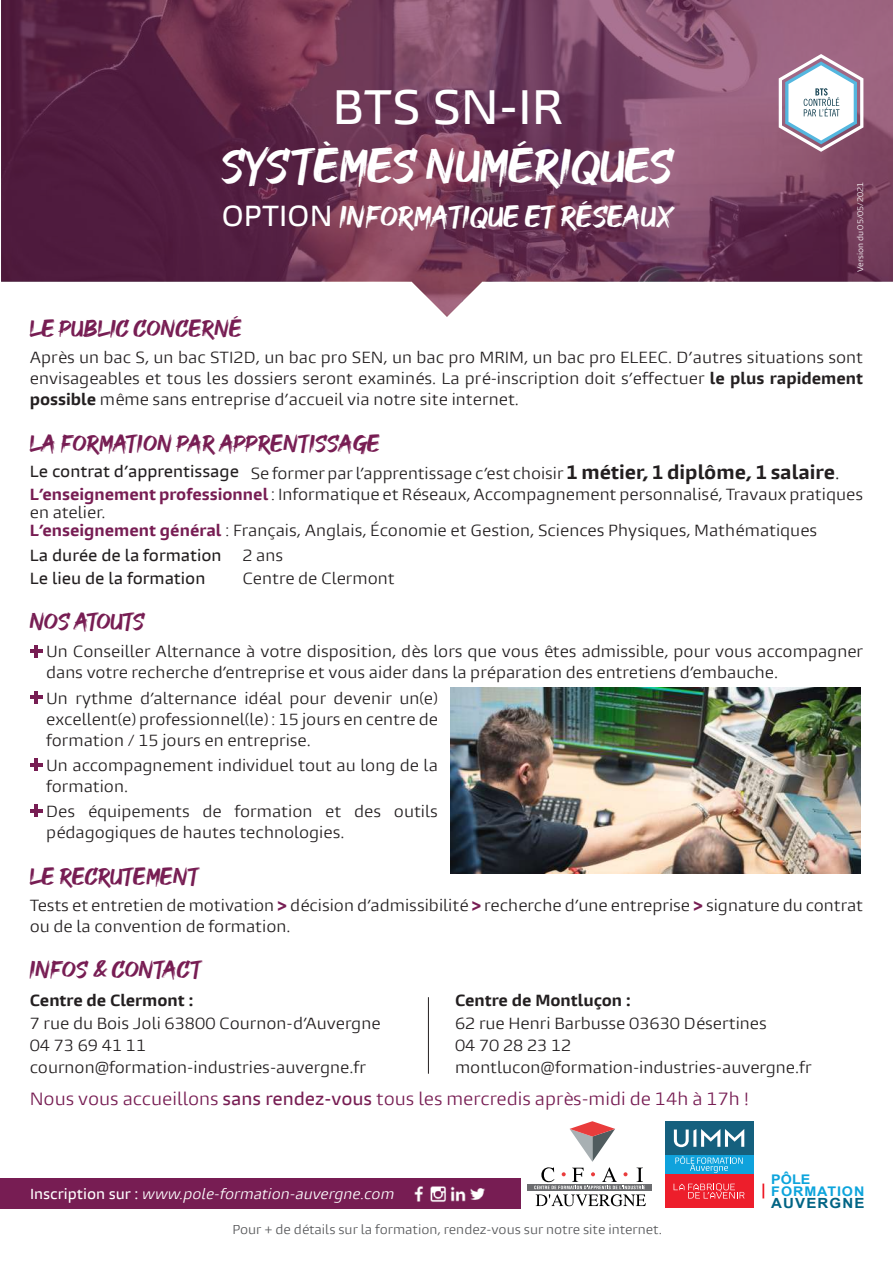
<style>
.page{position:relative;width:893px;height:1263px;background:#fff}
.page>*{position:absolute;margin:0;border:0;box-sizing:border-box;transform-origin:0 0}
.t1{font:48px "GOODBRUSH";color:#fff}
.t2{font:500 45px "Burlingame Pro";color:#fff}
.t3{font:30px "GOODBRUSH";color:#fff}
.t4{font:24px "GOODBRUSH";color:#771d53}
.t5{font:24px "GOODBRUSH";letter-spacing:-.045em;color:#771d53}
.t6{font:16.5px "Burlingame Pro";color:#771d53}
.t7{font:15px/21px "Burlingame Pro";color:#231f20}
.t8{font:500 15px/23px "Burlingame Pro";color:#231f20}
.t9{font:700 15px "Burlingame Pro";color:#231f20}
.t10{font:700 13.95px "Arial";letter-spacing:.075em;color:#016484;scale:1.08 1}
.t11{font:italic 13.5px "Burlingame Pro";color:#fff}
.t12{font:700 13.35px/12.3px "Arial";letter-spacing:.065em;color:#0ca4dc;scale:1.08 1}
.t13{font:12px "Burlingame Pro";color:#57585a}
.t14{font:7.5px "Burlingame Pro";color:#fff}
.s1{font-family:"Burlingame Pro";font-weight:500;font-size:27px}
.s2{font-weight:700}
.s3{font-weight:700;font-size:18px}
.s4{font-size:16.5px}
.s5{font-weight:700;color:#771d53}
.s6{font-weight:800;color:#771d53}
.s7{font-weight:500}
.s8{font-weight:500;font-style:normal}
</style>
<div class="page">
<hr style="left:34px;top:645px;width:4px;height:12px;background:#771d53">
<hr style="left:30px;top:649px;width:13px;height:4px;background:#771d53">
<hr style="left:34px;top:691px;width:4px;height:13px;background:#771d53">
<hr style="left:30px;top:695px;width:13px;height:4px;background:#771d53">
<hr style="left:34px;top:758px;width:4px;height:13px;background:#771d53">
<svg style="left:30px;top:763px;width:13px;height:3px"></svg>
<hr style="left:34px;top:804px;width:4px;height:13px;background:#771d53">
<hr style="left:30px;top:809px;width:13px;height:4px;background:#771d53">
<svg style="left:1px;top:0;width:892px;height:317px;background:#7e4e69"></svg>
<svg style="left:779px;top:54px;width:84px;height:98px"></svg>
<img style="left:451px;top:687px;width:409px;height:186px">
<hr style="left:428px;top:997px;width:1px;height:77px;background:#231f20">
<div style="left:665px;top:1121px;width:88px;height:34px;background:#15607e"></div>
<svg style="left:674px;top:1129px;width:70px;height:18px"></svg>
<div style="left:665px;top:1174px;width:88px;height:34px;background:#ed1e2b"></div>
<svg style="left:674px;top:1183px;width:71px;height:15px"></svg>
<div style="left:665px;top:1155px;width:88px;height:19px;background:#0fa2dc"></div>
<svg style="left:675px;top:1156px;width:68px;height:17px"></svg>
<svg style="left:762px;top:1183px;width:2px;height:15px"></svg>
<div style="left:527px;top:1184px;width:125px;height:7px;background:#6c6d70"></div>
<svg style="left:534px;top:1121px;width:112px;height:85px"></svg>
<div style="left:0;top:1178px;width:521px;height:31px;background:#771d53"></div>
<img style="left:414px;top:1186px;width:32px;height:16px">
<img style="left:450px;top:1186px;width:35px;height:16px">
<h2 class="t2" style="left:333px;top:78px;width:231px">BTS SN-IR</h2>
<h1 class="t1" style="left:221px;top:138px;width:454px">SYSTÈMES NUMÉRIQUES</h1>
<h3 class="t3" style="left:221px;top:199px;width:454px"><span class="s1">OPTION</span> INFORMATIQUE ET RÉSEAUX</h3>
<p class="t14" style="left:856px;top:272px;width:92px;rotate:-90deg">Version du 05/05/2021</p>
<h3 class="t4" style="left:30px;top:315px;width:214px">LE PUBLIC CONCERNÉ</h3>
<p class="t7" style="left:30px;top:347px;width:835px;text-align:justify">Après un bac S, un bac STI2D, un bac pro SEN, un bac pro MRIM, un bac pro ELEEC. D’autres situations sont envisageables et tous les dossiers seront examinés. La pré-inscription doit s’effectuer <span class="s2">le plus rapidement possible</span> même sans entreprise d’accueil via notre site internet.</p>
<h3 class="t4" style="left:30px;top:429px;width:352px">LA FORMATION PAR APPRENTISSAGE</h3>
<p class="t8" style="left:30px;top:460px;width:211px">Le contrat d’apprentissage</p>
<p class="t7" style="left:251px;top:462px;width:590px">Se former par l’apprentissage c’est choisir <span class="s3">1 métier, 1 diplôme, 1 salaire</span><span class="s4">.</span></p>
<p class="t7" style="left:30px;top:485px;width:835px;line-height:18px"><span class="s5">L’enseignement professionnel</span> : Informatique et Réseaux, Accompagnement personnalisé, Travaux pratiques en atelier.<br><span class="s5">L’enseignement général</span> : Français, Anglais, Économie et Gestion, Sciences Physiques, Mathématiques</p>
<p class="t8" style="left:30px;top:544px;width:193px">La durée de la formation<br>Le lieu de la formation</p>
<h3 class="t5" style="left:30px;top:608px;width:117px">NOS ATOUTS</h3>
<p class="t7" style="left:242px;top:544px;width:154px;line-height:23px">2 ans<br>Centre de Clermont</p>
<p class="t7" style="left:46px;top:641px;width:818px">Un Conseiller Alternance à votre disposition, dès lors que vous êtes admissible, pour vous accompagner dans votre recherche d’entreprise et vous aider dans la préparation des entretiens d’embauche.</p>
<p class="t7" style="left:46px;top:688px;width:393px;text-align:justify">Un rythme d’alternance idéal pour devenir un(e) excellent(e) professionnel(le) : 15 jours en centre de formation / 15 jours en entreprise.</p>
<p class="t7" style="left:46px;top:755px;width:393px">Un accompagnement individuel tout au long de la formation.</p>
<p class="t7" style="left:46px;top:801px;width:393px">Des équipements de formation et des outils pédagogiques de hautes technologies.</p>
<h3 class="t4" style="left:30px;top:863px;width:171px">LE RECRUTEMENT</h3>
<p class="t7" style="left:30px;top:895px;width:835px">Tests et entretien de motivation <span class="s6">&gt;</span> décision d’admissibilité <span class="s6">&gt;</span> recherche d’une entreprise <span class="s6">&gt;</span> signature du contrat ou de la convention de formation.</p>
<h3 class="t4" style="left:30px;top:956px;width:174px">INFOS &amp; CONTACT</h3>
<p class="t9" style="left:30px;top:991px;width:166px">Centre de Clermont :</p>
<p class="t7" style="left:30px;top:1012px;width:352px;line-height:22.2px">7 rue du Bois Joli 63800 Cournon-d’Auvergne<br>04 73 69 41 11 cournon@formation-industries-auvergne.fr</p>
<p class="t9" style="left:455px;top:991px;width:178px">Centre de Montluçon :</p>
<p class="t7" style="left:455px;top:1012px;width:358px;line-height:22.2px">62 rue Henri Barbusse 03630 Désertines<br>04 70 28 23 12 montlucon@formation-industries-auvergne.fr</p>
<p class="t6" style="left:30px;top:1088px;width:721px">Nous vous accueillons <span class="s7">sans rendez-vous</span> tous les mercredis après-midi de 14h à 17h !</p>
<p class="t11" style="left:30px;top:1185px;width:366px"><span class="s8">Inscription sur :</span> www.pole-formation-auvergne.com</p>
<p class="t13" style="left:232px;top:1222px;width:431px">Pour + de détails sur la formation, rendez-vous sur notre site internet.</p>
<p class="t12" style="left:771px;top:1173px;width:88px">PÔLE<br>FORMATION</p>
<p class="t10" style="left:771px;top:1194px;width:88px">AUVERGNE</p>
</div>
